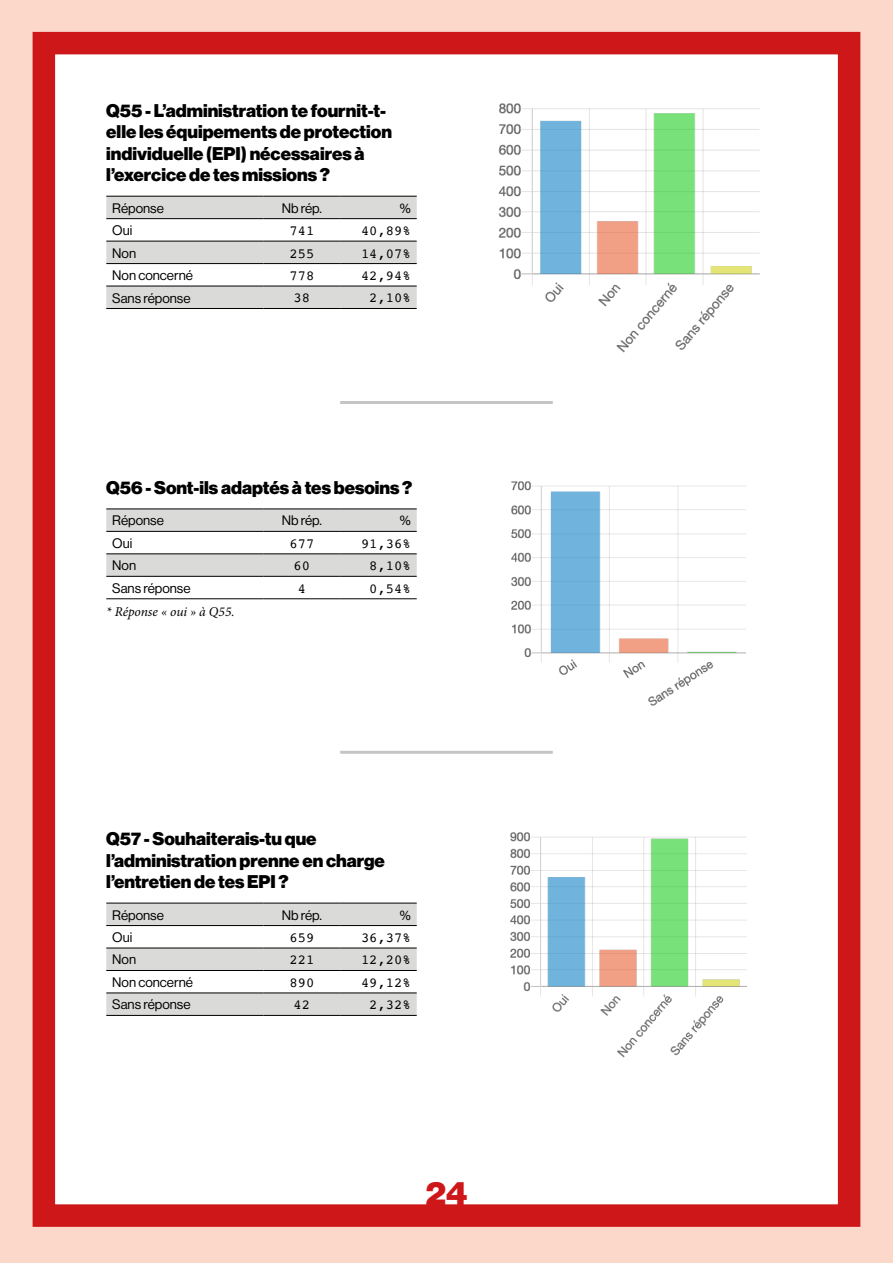
<style>
.page{position:relative;width:893px;height:1263px;background:#fbd8ca}
.page>*{position:absolute;margin:0;border:0;box-sizing:border-box;transform-origin:0 0}
.t1{font:33px "N Haas Grotesk DS Pro 95 Blk";color:#cd1719}
.GRAPH_TITRE{font:18px/21.6px "N Haas Grotesk DS Pro 95 Blk";color:#000}
.GRAPH_CELLULE{font:13.8px "Courier";color:#000}
.GRAPH_CELLULE-2{font:13.5px "N Haas Grotesk DS Pro 55 Rg";color:#000}
.t2{font:italic 13.5px "Minion Pro";letter-spacing:-.005em;color:#000}
</style>
<div class="page">
<div style="left:33px;top:32px;width:827px;height:1195px;background:#fff;border:22px solid #cd1719"></div>
<svg style="left:106px;top:904px;width:311px;height:111px"></svg>
<hr style="left:106px;top:925px;width:158px;height:1px;background:#000">
<hr style="left:264px;top:925px;width:76px;height:1px;background:#000">
<hr style="left:340px;top:925px;width:77px;height:1px;background:#000">
<hr style="left:106px;top:948px;width:158px;height:1px;background:#000">
<hr style="left:264px;top:948px;width:76px;height:1px;background:#000">
<hr style="left:340px;top:948px;width:77px;height:1px;background:#000">
<hr style="left:106px;top:970px;width:158px;height:1px;background:#000">
<hr style="left:264px;top:970px;width:76px;height:1px;background:#000">
<hr style="left:340px;top:970px;width:77px;height:1px;background:#000">
<hr style="left:106px;top:993px;width:158px;height:1px;background:#000">
<hr style="left:264px;top:993px;width:76px;height:1px;background:#000">
<hr style="left:340px;top:993px;width:77px;height:1px;background:#000">
<hr style="left:106px;top:1015px;width:158px;height:1px;background:#000">
<hr style="left:264px;top:1015px;width:76px;height:1px;background:#000">
<hr style="left:340px;top:1015px;width:77px;height:1px;background:#000">
<hr style="left:106px;top:903px;width:158px;height:1px;background:#000">
<hr style="left:264px;top:903px;width:76px;height:1px;background:#000">
<hr style="left:340px;top:903px;width:77px;height:1px;background:#000">
<img style="left:510px;top:832px;width:237px;height:226px">
<svg style="left:106px;top:197px;width:311px;height:111px"></svg>
<hr style="left:106px;top:218px;width:158px;height:1px;background:#000">
<hr style="left:264px;top:218px;width:76px;height:1px;background:#000">
<hr style="left:340px;top:218px;width:77px;height:1px;background:#000">
<hr style="left:106px;top:241px;width:158px;height:1px;background:#000">
<hr style="left:264px;top:241px;width:76px;height:1px;background:#000">
<hr style="left:340px;top:241px;width:77px;height:1px;background:#000">
<hr style="left:106px;top:263px;width:158px;height:1px;background:#000">
<hr style="left:264px;top:263px;width:76px;height:1px;background:#000">
<hr style="left:340px;top:263px;width:77px;height:1px;background:#000">
<hr style="left:106px;top:286px;width:158px;height:1px;background:#000">
<hr style="left:264px;top:286px;width:76px;height:1px;background:#000">
<hr style="left:340px;top:286px;width:77px;height:1px;background:#000">
<hr style="left:106px;top:308px;width:158px;height:1px;background:#000">
<hr style="left:264px;top:308px;width:76px;height:1px;background:#000">
<hr style="left:340px;top:308px;width:77px;height:1px;background:#000">
<hr style="left:106px;top:196px;width:158px;height:1px;background:#000">
<hr style="left:264px;top:196px;width:76px;height:1px;background:#000">
<hr style="left:340px;top:196px;width:77px;height:1px;background:#000">
<img style="left:498px;top:103px;width:262px;height:250px">
<hr style="left:340px;top:751px;width:213px;height:3px;background:#c5c5c5">
<hr style="left:340px;top:401px;width:213px;height:3px;background:#c5c5c5">
<svg style="left:106px;top:510px;width:311px;height:66px"></svg>
<hr style="left:106px;top:531px;width:158px;height:1px;background:#000">
<hr style="left:264px;top:531px;width:76px;height:1px;background:#000">
<hr style="left:340px;top:531px;width:77px;height:1px;background:#000">
<hr style="left:106px;top:554px;width:158px;height:1px;background:#000">
<hr style="left:264px;top:554px;width:76px;height:1px;background:#000">
<hr style="left:340px;top:554px;width:77px;height:1px;background:#000">
<hr style="left:106px;top:576px;width:158px;height:1px;background:#000">
<hr style="left:264px;top:576px;width:76px;height:1px;background:#000">
<hr style="left:340px;top:576px;width:77px;height:1px;background:#000">
<hr style="left:106px;top:598px;width:158px;height:1px;background:#000">
<hr style="left:264px;top:598px;width:76px;height:1px;background:#000">
<hr style="left:340px;top:598px;width:77px;height:1px;background:#000">
<hr style="left:106px;top:509px;width:158px;height:1px;background:#000">
<hr style="left:264px;top:509px;width:76px;height:1px;background:#000">
<hr style="left:340px;top:509px;width:77px;height:1px;background:#000">
<img style="left:511px;top:481px;width:235px;height:225px">
<p class="GRAPH_TITRE" style="left:106px;top:100px;width:287px">Q55 - L’administration te fournit-t&shy;elle les équipements de protection individuelle (EPI) nécessaires à l’exercice de tes missions ?</p>
<p class="GRAPH_CELLULE-2" style="left:112px;top:200px;width:53px">Réponse</p>
<p class="GRAPH_CELLULE-2" style="left:282px;top:200px;width:42px">Nb rép.</p>
<p class="GRAPH_CELLULE-2" style="left:400px;top:200px;width:12px">%</p>
<p class="GRAPH_CELLULE-2" style="left:112px;top:223px;width:22px">Oui</p>
<p class="GRAPH_CELLULE" style="left:289px;top:220px;width:26px">741</p>
<p class="GRAPH_CELLULE" style="left:361px;top:220px;width:51px">40,89%</p>
<p class="GRAPH_CELLULE-2" style="left:112px;top:245px;width:25px">Non</p>
<p class="GRAPH_CELLULE" style="left:289px;top:242px;width:26px">255</p>
<p class="GRAPH_CELLULE" style="left:361px;top:242px;width:51px">14,07%</p>
<p class="GRAPH_CELLULE-2" style="left:112px;top:268px;width:82px">Non concerné</p>
<p class="GRAPH_CELLULE" style="left:289px;top:265px;width:26px">778</p>
<p class="GRAPH_CELLULE" style="left:361px;top:265px;width:51px">42,94%</p>
<p class="GRAPH_CELLULE-2" style="left:112px;top:290px;width:80px">Sans réponse</p>
<p class="GRAPH_CELLULE" style="left:294px;top:287px;width:18px">38</p>
<p class="GRAPH_CELLULE" style="left:369px;top:287px;width:43px">2,10%</p>
<p class="GRAPH_TITRE" style="left:106px;top:477px;width:308px">Q56 - Sont-ils adaptés à tes besoins ?</p>
<p class="GRAPH_CELLULE-2" style="left:112px;top:513px;width:53px">Réponse</p>
<p class="GRAPH_CELLULE-2" style="left:282px;top:513px;width:42px">Nb rép.</p>
<p class="GRAPH_CELLULE-2" style="left:400px;top:513px;width:12px">%</p>
<p class="GRAPH_CELLULE-2" style="left:112px;top:535px;width:22px">Oui</p>
<p class="GRAPH_CELLULE" style="left:289px;top:533px;width:26px">677</p>
<p class="GRAPH_CELLULE" style="left:361px;top:533px;width:51px">91,36%</p>
<p class="GRAPH_CELLULE-2" style="left:112px;top:558px;width:25px">Non</p>
<p class="GRAPH_CELLULE" style="left:294px;top:555px;width:18px">60</p>
<p class="GRAPH_CELLULE" style="left:369px;top:555px;width:43px">8,10%</p>
<p class="GRAPH_CELLULE-2" style="left:112px;top:580px;width:80px">Sans réponse</p>
<p class="GRAPH_CELLULE" style="left:298px;top:578px;width:10px">4</p>
<p class="GRAPH_CELLULE" style="left:369px;top:578px;width:43px">0,54%</p>
<p class="t2" style="left:106px;top:603px;width:130px">* Réponse « oui » à Q55.</p>
<p class="GRAPH_TITRE" style="left:106px;top:828px;width:280px">Q57 - Souhaiterais-tu que l’administration prenne en charge l’entretien de tes EPI ?</p>
<p class="GRAPH_CELLULE-2" style="left:112px;top:907px;width:53px">Réponse</p>
<p class="GRAPH_CELLULE-2" style="left:282px;top:907px;width:42px">Nb rép.</p>
<p class="GRAPH_CELLULE-2" style="left:400px;top:907px;width:12px">%</p>
<p class="GRAPH_CELLULE-2" style="left:112px;top:930px;width:22px">Oui</p>
<p class="GRAPH_CELLULE" style="left:289px;top:927px;width:26px">659</p>
<p class="GRAPH_CELLULE" style="left:361px;top:927px;width:51px">36,37%</p>
<p class="GRAPH_CELLULE-2" style="left:112px;top:952px;width:25px">Non</p>
<p class="GRAPH_CELLULE" style="left:289px;top:949px;width:26px">221</p>
<p class="GRAPH_CELLULE" style="left:361px;top:949px;width:51px">12,20%</p>
<p class="GRAPH_CELLULE-2" style="left:112px;top:974px;width:82px">Non concerné</p>
<p class="GRAPH_CELLULE" style="left:289px;top:972px;width:26px">890</p>
<p class="GRAPH_CELLULE" style="left:361px;top:972px;width:51px">49,12%</p>
<p class="GRAPH_CELLULE-2" style="left:112px;top:997px;width:80px">Sans réponse</p>
<p class="GRAPH_CELLULE" style="left:294px;top:994px;width:18px">42</p>
<p class="GRAPH_CELLULE" style="left:369px;top:994px;width:43px">2,32%</p>
<h1 class="t1" style="left:426px;top:1173px;width:43px">24</h1>
</div>
